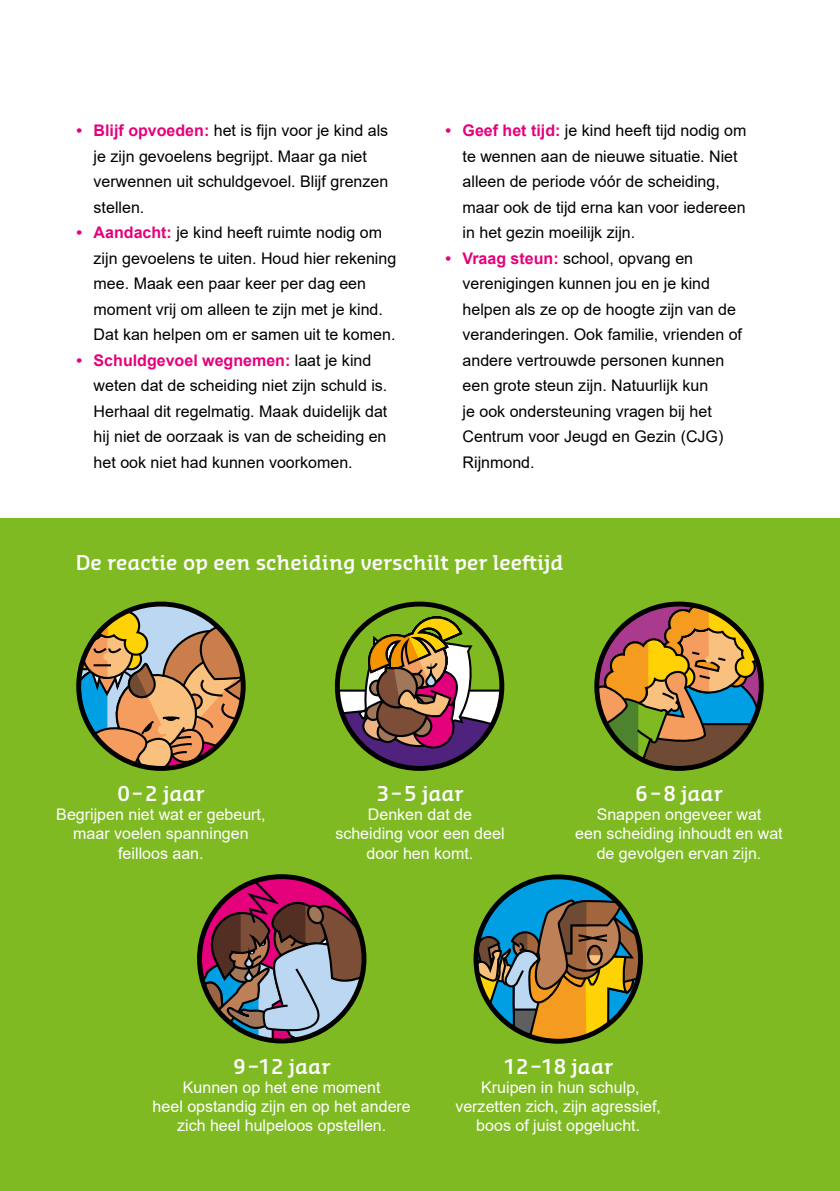
<style>
.page{position:relative;width:840px;height:1191px;background:#fff}
.page>*{position:absolute;margin:0;border:0;box-sizing:border-box;transform-origin:0 0}
.P_-_tussenkop__wit{font:600 20px "Sansa Slab Pro";color:#fff}
.P_-_inleiding__wit{font:600 20px "Sansa Slab Pro";color:#fff}
.P_-_platte_tekst{font:16px/25.6px "Arial";color:#000}
.P_-_platte_tekst__wit{font:16px/19.2px "Arial";color:#fff;text-align:center}
.s1{font-weight:700;color:#e5007c}
</style>
<div class="page">
<div style="left:0;top:519px;width:839px;height:672px;background:#7fba23"></div>
<svg style="left:79px;top:604px;width:164px;height:164px"></svg>
<svg style="left:377px;top:607px;width:85px;height:6px"></svg>
<svg style="left:337px;top:613px;width:164px;height:155px"></svg>
<div style="left:335px;top:601px;width:169px;height:170px;border:5px solid #000;border-radius:50%"></div>
<svg style="left:597px;top:604px;width:163px;height:164px"></svg>
<div style="left:594px;top:601px;width:169px;height:170px;border:5px solid #000;border-radius:50%"></div>
<svg style="left:199px;top:878px;width:165px;height:163px"></svg>
<svg style="left:478px;top:878px;width:162px;height:163px"></svg>
<div style="left:473px;top:874px;width:169px;height:169px;border:5px solid #000;border-radius:50%"></div>
<p class="P_-_platte_tekst" style="left:94px;top:118px;width:296px;text-indent:-17px"><span class="s1">• Blijf opvoeden:</span> het is fijn voor je kind als je zijn gevoelens begrijpt. Maar ga niet verwennen uit schuldgevoel. Blijf grenzen stellen.</p>
<p class="P_-_platte_tekst" style="left:94px;top:220px;width:304px;text-indent:-17px"><span class="s1">• Aandacht:</span> je kind heeft ruimte nodig om zijn gevoelens te uiten. Houd hier rekening mee. Maak een paar keer per dag een moment vrij om alleen te zijn met je kind.<br>Dat kan helpen om er samen uit te komen.</p>
<p class="P_-_platte_tekst" style="left:94px;top:347px;width:295px;text-indent:-17px"><span class="s1">• Schuldgevoel wegnemen:</span> laat je kind weten dat de scheiding niet zijn schuld is.<br>Herhaal dit regelmatig. Maak duidelijk dat hij niet de oorzaak is van de scheiding en het ook niet had kunnen voorkomen.</p>
<p class="P_-_platte_tekst" style="left:462px;top:118px;width:285px;text-indent:-17px"><span class="s1">• Geef het tijd:</span> je kind heeft tijd nodig om te wennen aan de nieuwe situatie. Niet alleen de periode vóór de scheiding, maar ook de tijd erna kan voor iedereen in het gezin moeilijk zijn.</p>
<p class="P_-_platte_tekst" style="left:462px;top:245px;width:281px;text-indent:-17px"><span class="s1">• Vraag steun:</span> school, opvang en verenigingen kunnen jou en je kind helpen als ze op de hoogte zijn van de veranderingen. Ook familie, vrienden of andere vertrouwde personen kunnen een grote steun zijn. Natuurlijk kun<br>je ook ondersteuning vragen bij het<br>Centrum voor Jeugd en Gezin (CJG)<br>Rijnmond.</p>
<p class="P_-_tussenkop__wit" style="left:76px;top:549px;width:489px">De reactie op een scheiding verschilt per leeftijd</p>
<p class="P_-_inleiding__wit" style="left:117px;top:780px;width:88px">0–2 jaar</p>
<p class="P_-_platte_tekst__wit" style="left:56px;top:805px;width:210px">Begrijpen niet wat er gebeurt, maar voelen spanningen feilloos aan.</p>
<p class="P_-_inleiding__wit" style="left:376px;top:780px;width:88px">3–5 jaar</p>
<p class="P_-_platte_tekst__wit" style="left:335px;top:805px;width:170px">Denken dat de scheiding voor een deel door hen komt.</p>
<p class="P_-_inleiding__wit" style="left:635px;top:780px;width:88px">6–8 jaar</p>
<p class="P_-_platte_tekst__wit" style="left:575px;top:805px;width:209px">Snappen ongeveer wat<br>een scheiding inhoudt en wat de gevolgen ervan zijn.</p>
<p class="P_-_inleiding__wit" style="left:233px;top:1053px;width:98px">9–12 jaar</p>
<p class="P_-_platte_tekst__wit" style="left:152px;top:1077px;width:259px">Kunnen op het ene moment<br>heel opstandig zijn en op het andere zich heel hulpeloos opstellen.</p>
<p class="P_-_inleiding__wit" style="left:503px;top:1053px;width:111px">12–18 jaar</p>
<p class="P_-_platte_tekst__wit" style="left:455px;top:1077px;width:207px">Kruipen in hun schulp, verzetten zich, zijn agressief, boos of juist opgelucht.</p>
</div>
